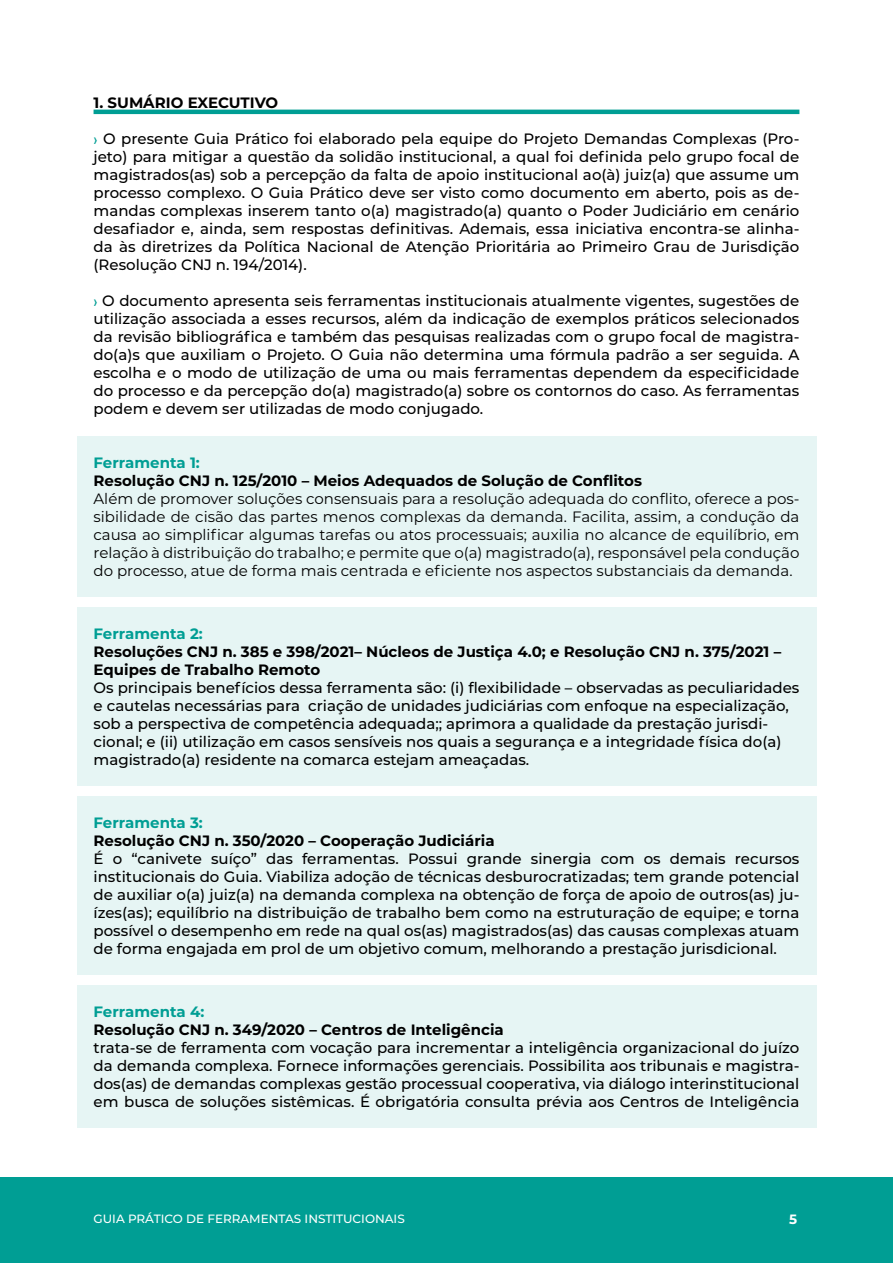
<style>
.page{position:relative;width:893px;height:1263px;background:#fff}
.page>*{position:absolute;margin:0;border:0;box-sizing:border-box;transform-origin:0 0}
.t1{font:500 15px/18px "Montserrat";color:#000;text-align:justify}
.t2{font:15px/18px "Montserrat";color:#000;text-align:justify}
.t3{font:700 15px/18px "Montserrat";color:#000}
.t4{font:700 15px "Montserrat";color:#009e94}
.t5{font:700 13.5px "Montserrat";color:#fff}
.t6{font:500 12px "Montserrat";color:#fff}
.s1{font-family:"Breakers";font-weight:400;color:#009e94}
</style>
<div class="page">
<div style="left:0;top:1177px;width:893px;height:86px;background:#009e94"></div>
<hr style="left:94px;top:110px;width:705px;height:4px;background:#009e94">
<div style="left:77px;top:437px;width:739px;height:160px;background:#e6f5f4"></div>
<div style="left:77px;top:608px;width:739px;height:178px;background:#e6f5f4"></div>
<div style="left:77px;top:797px;width:739px;height:178px;background:#e6f5f4"></div>
<div style="left:77px;top:986px;width:739px;height:142px;background:#e6f5f4"></div>
<p class="t3" style="left:94px;top:93px;width:186px">1. SUMÁRIO EXECUTIVO</p>
<p class="t1" style="left:94px;top:129px;width:707px"><span class="s1">›</span> O presente Guia Prático foi elaborado pela equipe do Projeto Demandas Complexas (Pro&shy;jeto) para mitigar a questão da solidão institucional, a qual foi definida pelo grupo focal de magistrados(as) sob a percepção da falta de apoio institucional ao(à) juiz(a) que assume um processo complexo. O Guia Prático deve ser visto como documento em aberto, pois as de&shy;mandas complexas inserem tanto o(a) magistrado(a) quanto o Poder Judiciário em cenário desafiador e, ainda, sem respostas definitivas. Ademais, essa iniciativa encontra-se alinha&shy;da às diretrizes da Política Nacional de Atenção Prioritária ao Primeiro Grau de Jurisdição (Resolução CNJ n. 194/2014).</p>
<p class="t1" style="left:94px;top:291px;width:707px"><span class="s1">›</span> O documento apresenta seis ferramentas institucionais atualmente vigentes, sugestões de utilização associada a esses recursos, além da indicação de exemplos práticos selecionados da revisão bibliográfica e também das pesquisas realizadas com o grupo focal de magistra&shy;do(a)s que auxiliam o Projeto. O Guia não determina uma fórmula padrão a ser seguida. A escolha e o modo de utilização de uma ou mais ferramentas dependem da especificidade do processo e da percepção do(a) magistrado(a) sobre os contornos do caso. As ferramentas podem e devem ser utilizadas de modo conjugado.</p>
<p class="t4" style="left:94px;top:452px;width:108px">Ferramenta 1:</p>
<p class="t3" style="left:94px;top:471px;width:550px">Resolução CNJ n. 125/2010 – Meios Adequados de Solução de Conflitos</p>
<p class="t2" style="left:94px;top:489px;width:707px">Além de promover soluções consensuais para a resolução adequada do conflito, oferece a pos&shy;sibilidade de cisão das partes menos complexas da demanda. Facilita, assim, a condução da causa ao simplificar algumas tarefas ou atos processuais; auxilia no alcance de equilíbrio, em relação à distribuição do trabalho; e permite que o(a) magistrado(a), responsável pela condução do processo, atue de forma mais centrada e eficiente nos aspectos substanciais da demanda.</p>
<p class="t4" style="left:94px;top:623px;width:111px">Ferramenta 2:</p>
<p class="t3" style="left:94px;top:642px;width:689px">Resoluções CNJ n. 385 e 398/2021– Núcleos de Justiça 4.0; e Resolução CNJ n. 375/2021 –<br>Equipes de Trabalho Remoto</p>
<p class="t1" style="left:94px;top:678px;width:707px;text-align:left">Os principais benefícios dessa ferramenta são: (i) flexibilidade – observadas as peculiaridades e cautelas necessárias para criação de unidades judiciárias com enfoque na especialização, sob a perspectiva de competência adequada;; aprimora a qualidade da prestação jurisdi&shy;cional; e (ii) utilização em casos sensíveis nos quais a segurança e a integridade física do(a) magistrado(a) residente na comarca estejam ameaçadas.</p>
<p class="t4" style="left:94px;top:812px;width:111px">Ferramenta 3:</p>
<p class="t3" style="left:94px;top:831px;width:403px">Resolução CNJ n. 350/2020 – Cooperação Judiciária</p>
<p class="t1" style="left:94px;top:849px;width:707px">É o “canivete suíço” das ferramentas. Possui grande sinergia com os demais recursos institucionais do Guia. Viabiliza adoção de técnicas desburocratizadas; tem grande potencial de auxiliar o(a) juiz(a) na demanda complexa na obtenção de força de apoio de outros(as) ju&shy;ízes(as); equilíbrio na distribuição de trabalho bem como na estruturação de equipe; e torna possível o desempenho em rede na qual os(as) magistrados(as) das causas complexas atuam de forma engajada em prol de um objetivo comum, melhorando a prestação jurisdicional.</p>
<p class="t4" style="left:94px;top:1001px;width:112px">Ferramenta 4:</p>
<p class="t3" style="left:94px;top:1020px;width:412px">Resolução CNJ n. 349/2020 – Centros de Inteligência</p>
<p class="t1" style="left:94px;top:1038px;width:707px">trata-se de ferramenta com vocação para incrementar a inteligência organizacional do juízo da demanda complexa. Fornece informações gerenciais. Possibilita aos tribunais e magistra&shy;dos(as) de demandas complexas gestão processual cooperativa, via diálogo interinstitucional em busca de soluções sistêmicas. É obrigatória consulta prévia aos Centros de Inteligência</p>
<p class="t6" style="left:94px;top:1210px;width:313px">GUIA PRÁTICO DE FERRAMENTAS INSTITUCIONAIS</p>
<p class="t5" style="left:789px;top:1209px;width:10px">5</p>
</div>
